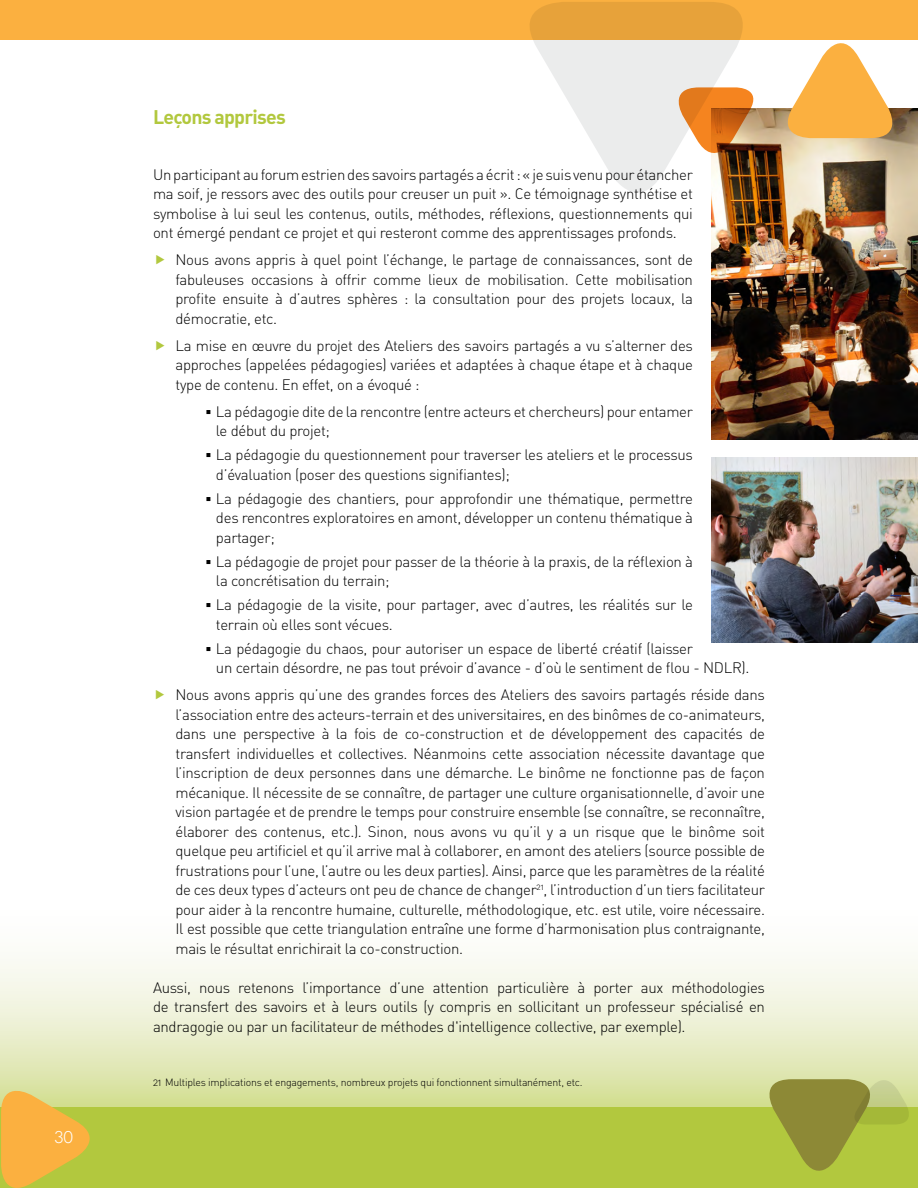
<style>
.page{position:relative;width:918px;height:1188px;background:#fff}
.page>*{position:absolute;margin:0;border:0;box-sizing:border-box;transform-origin:0 0}
.t1{font:19.5px "DIN Bold Alternate";letter-spacing:-.04em;color:#b2c83e}
.t2{font:300 16.5px "Montreal TS";color:#fff}
.t3{font:15px/19.5px "DIN Light Alternate";letter-spacing:-.02em;color:#000;text-align:justify}
.t4{font:10.5px "DIN Light Alternate";letter-spacing:-.02em;color:#000}
</style>
<div class="page">
<img style="left:711px;top:108px;width:207px;height:332px">
<img style="left:711px;top:458px;width:207px;height:185px">
<svg style="left:0;top:958px;width:918px;height:149px;background:#eaeece"></svg>
<div style="left:0;top:0;width:918px;height:40px;background:#fbb040"></div>
<div style="left:0;top:1107px;width:918px;height:81px;background:#b2c83e"></div>
<svg style="left:775px;top:43px;width:131px;height:95px"></svg>
<svg style="left:530px;top:2px;width:223px;height:204px"></svg>
<svg style="left:668px;top:87px;width:87px;height:79px;background:#d69965"></svg>
<svg style="left:1px;top:1077px;width:106px;height:111px"></svg>
<svg style="left:756px;top:1067px;width:162px;height:104px"></svg>
<p class="t2" style="left:54px;top:1127px;width:21px">30</p>
<h1 class="t1" style="left:153px;top:104px;width:134px">Leçons apprises</h1>
<p class="t3" style="left:153px;top:164px;width:542px">Un participant au forum estrien des savoirs partagés a écrit : « je suis venu pour étancher ma soif, je ressors avec des outils pour creuser un puit ». Ce témoignage synthétise et symbolise à lui seul les contenus, outils, méthodes, réflexions, questionnements qui ont émergé pendant ce projet et qui resteront comme des apprentissages profonds.</p>
<p class="t3" style="left:176px;top:250px;width:519px">Nous avons appris à quel point l’échange, le partage de connaissances, sont de fabuleuses occasions à offrir comme lieux de mobilisation. Cette mobilisation profite ensuite à d’autres sphères : la consultation pour des projets locaux, la démocratie, etc.</p>
<p class="t3" style="left:176px;top:335px;width:519px">La mise en œuvre du projet des Ateliers des savoirs partagés a vu s’alterner des approches (appelées pédagogies) variées et adaptées à chaque étape et à chaque type de contenu. En effet, on a évoqué :</p>
<p class="t3" style="left:216px;top:401px;width:479px;text-indent:-10px">▪ La pédagogie dite de la rencontre (entre acteurs et chercheurs) pour entamer le début du projet;</p>
<p class="t3" style="left:216px;top:445px;width:479px;text-indent:-10px">▪ La pédagogie du questionnement pour traverser les ateliers et le processus d’évaluation (poser des questions signifiantes);</p>
<p class="t3" style="left:216px;top:488px;width:479px;text-indent:-10px">▪ La pédagogie des chantiers, pour approfondir une thématique, permettre des rencontres exploratoires en amont, développer un contenu thématique à partager;</p>
<p class="t3" style="left:216px;top:551px;width:479px;text-indent:-10px">▪ La pédagogie de projet pour passer de la théorie à la praxis, de la réflexion à la concrétisation du terrain;</p>
<p class="t3" style="left:216px;top:595px;width:479px;text-indent:-10px">▪ La pédagogie de la visite, pour partager, avec d’autres, les réalités sur le terrain où elles sont vécues.</p>
<p class="t3" style="left:216px;top:638px;width:535px;text-indent:-10px">▪ La pédagogie du chaos, pour autoriser un espace de liberté créatif (laisser<br>un certain désordre, ne pas tout prévoir d’avance - d’où le sentiment de flou - NDLR).</p>
<p class="t3" style="left:175px;top:685px;width:591px">Nous avons appris qu’une des grandes forces des Ateliers des savoirs partagés réside dans l’association entre des acteurs-terrain et des universitaires, en des binômes de co-animateurs, dans une perspective à la fois de co-construction et de développement des capacités de transfert individuelles et collectives. Néanmoins cette association nécessite davantage que l’inscription de deux personnes dans une démarche. Le binôme ne fonctionne pas de façon mécanique. Il nécessite de se connaître, de partager une culture organisationnelle, d’avoir une vision partagée et de prendre le temps pour construire ensemble (se connaître, se reconnaître, élaborer des contenus, etc.). Sinon, nous avons vu qu’il y a un risque que le binôme soit quelque peu artificiel et qu’il arrive mal à collaborer, en amont des ateliers (source possible de frustrations pour l’une, l’autre ou les deux parties). Ainsi, parce que les paramètres de la réalité de ces deux types d’acteurs ont peu de chance de changer<sup>21</sup>, l’introduction d’un tiers facilitateur pour aider à la rencontre humaine, culturelle, méthodologique, etc. est utile, voire nécessaire.<br>Il est possible que cette triangulation entraîne une forme d’harmonisation plus contraignante, mais le résultat enrichirait la co-construction.</p>
<p class="t3" style="left:153px;top:977px;width:614px">Aussi, nous retenons l’importance d’une attention particulière à porter aux méthodologies de transfert des savoirs et à leurs outils (y compris en sollicitant un professeur spécialisé en andragogie ou par un facilitateur de méthodes d'intelligence collective, par exemple).</p>
<p class="t4" style="left:153px;top:1075px;width:431px">21 Multiples implications et engagements, nombreux projets qui fonctionnent simultanément, etc.</p>
</div>
